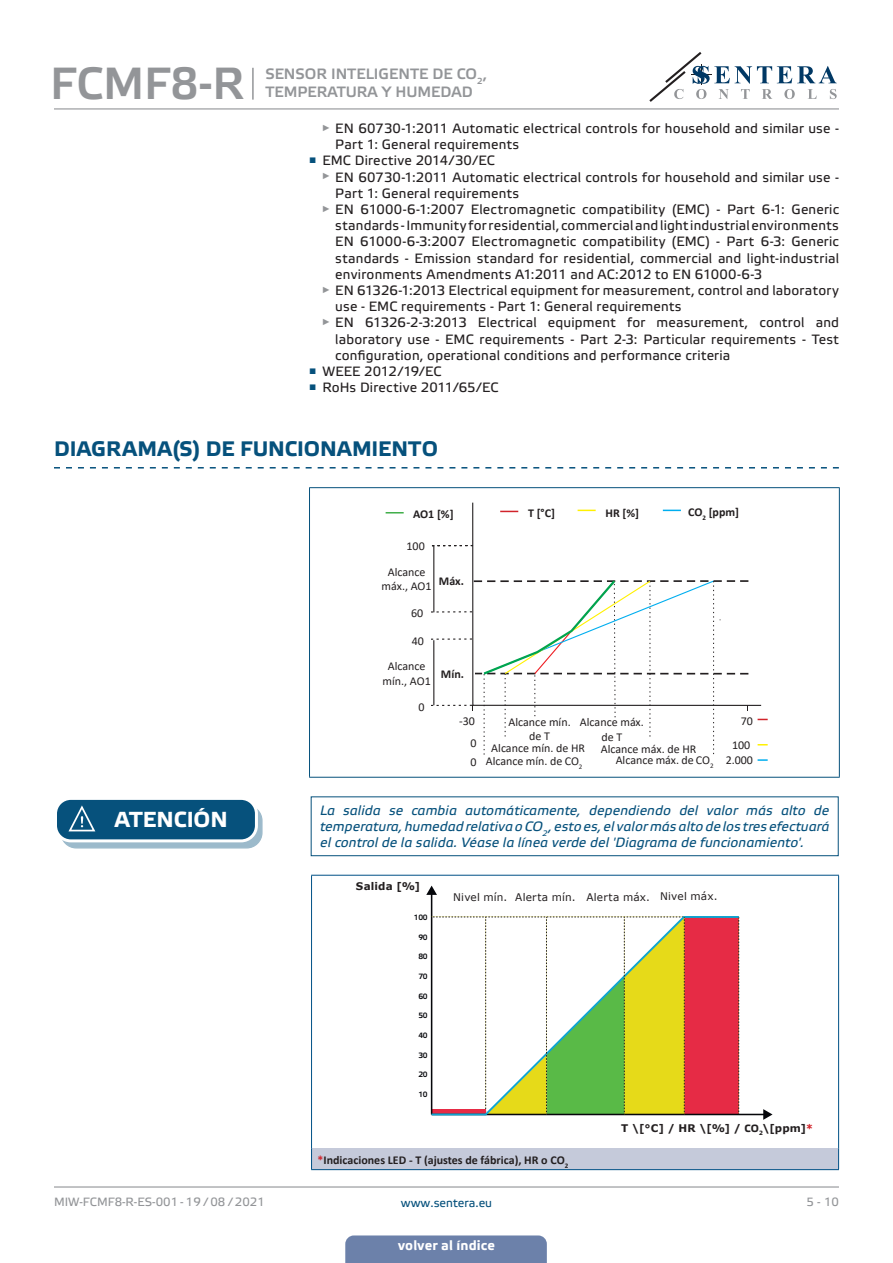
<style>
.page{position:relative;width:893px;height:1263px;background:#fff}
.page>*{position:absolute;margin:0;border:0;box-sizing:border-box;transform-origin:0 0}
.t1{font:45px "Etelka Medium Pro";color:#939598}
.t2{font:700 21.75px "Etelka Text Pro";letter-spacing:-.005em;color:#fff}
.t3{font:700 21px "Etelka Text Pro";letter-spacing:.005em;color:#06517c}
.t4{font:15px/18px "Etelka Medium Pro";color:#939598}
.t5{font:13.5px/16.2px "Etelka Text Pro";letter-spacing:.015em;color:#231f20}
.attention{font:italic 13.5px/16.2px "Etelka Text Pro";letter-spacing:.015em;color:#06517c;text-align:justify}
.t6{font:700 13.5px "Etelka Text Pro";letter-spacing:.01em;color:#fff}
.Body_text{font:12px/14.4px "Calibri";color:#231f20;text-align:center}
.Body_text-2{font:700 12px "Calibri";color:#231f20}
.t7{font:12px "Etelka Text Pro";color:#939598}
.t8{font:12px "Etelka Text Pro";color:#06517c}
.table_text{font:10.5px "Verdana";letter-spacing:.02em;color:#231f20}
.table_text-2{font:700 10.5px "Verdana";letter-spacing:.015em;color:#231f20}
.t9{font:7.65px "Etelka Medium Pro";letter-spacing:-.035em;color:#05060a}
.s1{font-family:"Etelka Text Pro"}
.s2{color:#d1232a}
</style>
<div class="page">
<hr style="left:54px;top:108px;width:785px;height:1px;background:#939598">
<hr style="left:54px;top:1186px;width:785px;height:1px;background:#939598">
<svg style="left:649px;top:52px;width:188px;height:50px"></svg>
<div style="left:345px;top:1235px;width:202px;height:28px;background:#6c81aa"></div>
<svg style="left:54px;top:467px;width:785px;height:1px"></svg>
<hr style="left:309px;top:487px;width:531px;height:1px;background:#06517c">
<hr style="left:309px;top:488px;width:1px;height:289px;background:#06517c">
<hr style="left:839px;top:488px;width:1px;height:289px;background:#06517c">
<hr style="left:309px;top:777px;width:531px;height:1px;background:#06517c">
<svg style="left:472px;top:503px;width:289px;height:203px"></svg>
<hr style="left:433px;top:545px;width:1px;height:67px;background:#231f20">
<svg style="left:431px;top:545px;width:42px;height:1px"></svg>
<svg style="left:431px;top:578px;width:317px;height:176px"></svg>
<svg style="left:386px;top:512px;width:18px;height:1px"></svg>
<svg style="left:500px;top:511px;width:18px;height:1px"></svg>
<svg style="left:578px;top:510px;width:18px;height:1px"></svg>
<svg style="left:758px;top:759px;width:10px;height:2px"></svg>
<svg style="left:663px;top:510px;width:18px;height:1px"></svg>
<div style="left:61px;top:805px;width:201px;height:43px;background:linear-gradient(to right,#9bbacb,#9ebbcc);border-radius:15px"></div>
<div style="left:60px;top:805px;width:203px;height:43px;border:1px solid #06517c;border-radius:15px"></div>
<div style="left:56px;top:798px;width:200px;height:43px;background:#06517c;border-radius:15px"></div>
<div style="left:54px;top:797px;width:204px;height:45px;border:3px solid #fff;border-radius:15px"></div>
<svg style="left:67px;top:805px;width:39px;height:37px"></svg>
<div style="left:311px;top:796px;width:528px;height:60px;border:1px solid #06517c"></div>
<div style="left:312px;top:1148px;width:527px;height:21px;background:#c5cada"></div>
<hr style="left:311px;top:875px;width:528px;height:1px;background:#015186">
<hr style="left:311px;top:875px;width:1px;height:273px;background:#015186">
<hr style="left:838px;top:875px;width:1px;height:273px;background:#015186">
<svg style="left:311px;top:1148px;width:1px;height:21px"></svg>
<svg style="left:838px;top:1148px;width:1px;height:21px"></svg>
<hr style="left:311px;top:1169px;width:528px;height:1px;background:#015186">
<hr style="left:431px;top:893px;width:1px;height:221px;background:#05060a">
<svg style="left:426px;top:886px;width:11px;height:9px"></svg>
<hr style="left:432px;top:1114px;width:333px;height:1px;background:#05060a">
<svg style="left:763px;top:1109px;width:9px;height:11px"></svg>
<svg style="left:430px;top:915px;width:311px;height:201px"></svg>
<svg style="left:432px;top:917px;width:307px;height:198px"></svg>
<hr style="left:252px;top:68px;width:2px;height:32px;background:#939598">
<h1 class="t1" style="left:50px;top:59px;width:196px">FCMF8-R</h1>
<p class="t4" style="left:265px;top:65px;width:223px">SENSOR INTELIGENTE DE CO<sub>2</sub>,<br>TEMPERATURA Y HUMEDAD</p>
<p class="t5" style="left:335px;top:121px;width:505px;text-indent:-13px"><sup>►</sup> EN 60730-1:2011 Automatic electrical controls for household and similar use -<br>Part 1: General requirements</p>
<p class="t5" style="left:309px;top:154px;width:187px"><sup>■</sup> EMC Directive 2014/30/EC</p>
<p class="t5" style="left:335px;top:170px;width:505px;text-indent:-13px"><sup>►</sup> EN 60730-1:2011 Automatic electrical controls for household and similar use -<br>Part 1: General requirements</p>
<p class="t5" style="left:335px;top:202px;width:505px;text-align:justify;text-indent:-13px"><sup>►</sup> EN 61000-6-1:2007 Electromagnetic compatibility (EMC) - Part 6-1: Generic standards - Immunity for residential, commercial and light industrial environments EN 61000-6-3:2007 Electromagnetic compatibility (EMC) - Part 6-3: Generic standards - Emission standard for residential, commercial and light-industrial environments Amendments A1:2011 and AC:2012 to EN 61000-6-3</p>
<p class="t5" style="left:335px;top:283px;width:505px;text-indent:-13px"><sup>►</sup> EN 61326-1:2013 Electrical equipment for measurement, control and laboratory use - EMC requirements - Part 1: General requirements</p>
<p class="t5" style="left:335px;top:316px;width:505px;text-align:justify;text-indent:-13px"><sup>►</sup> EN 61326-2-3:2013 Electrical equipment for measurement, control and laboratory use - EMC requirements - Part 2-3: Particular requirements - Test configuration, operational conditions and performance criteria</p>
<p class="t5" style="left:309px;top:364px;width:134px"><sup>■</sup> WEEE 2012/19/EC</p>
<p class="t5" style="left:309px;top:380px;width:191px"><sup>■</sup> RoHs Directive 2011/65/EC</p>
<p class="t3" style="left:54px;top:437px;width:385px">DIAGRAMA(S) DE FUNCIONAMIENTO</p>
<p class="Body_text-2" style="left:413px;top:506px;width:42px">AO1 [%]</p>
<p class="Body_text" style="left:407px;top:539px;width:20px">100</p>
<p class="Body_text" style="left:382px;top:564px;width:51px">Alcance máx., AO1</p>
<p class="Body_text" style="left:411px;top:606px;width:14px">60</p>
<p class="Body_text" style="left:412px;top:634px;width:14px">40</p>
<p class="Body_text" style="left:383px;top:659px;width:50px">Alcance mín., AO1</p>
<p class="Body_text" style="left:419px;top:700px;width:8px">0</p>
<p class="Body_text-2" style="left:439px;top:573px;width:27px">Máx.</p>
<p class="Body_text-2" style="left:441px;top:665px;width:25px">Mín.</p>
<p class="Body_text-2" style="left:528px;top:504px;width:28px">T [°C]</p>
<p class="Body_text-2" style="left:605px;top:504px;width:35px">HR [%]</p>
<p class="Body_text-2" style="left:688px;top:504px;width:53px">CO<sub>2</sub> [ppm]</p>
<p class="Body_text" style="left:459px;top:714px;width:17px">-30</p>
<p class="Body_text" style="left:470px;top:736px;width:8px">0</p>
<p class="Body_text" style="left:470px;top:754px;width:8px">0</p>
<p class="Body_text" style="left:486px;top:754px;width:98px">Alcance mín. de CO<sub>2</sub></p>
<p class="Body_text" style="left:616px;top:753px;width:100px">Alcance máx. de CO<sub>2</sub></p>
<p class="Body_text" style="left:508px;top:714px;width:64px">Alcance mín. de T</p>
<p class="Body_text" style="left:580px;top:715px;width:65px">Alcance máx. de T</p>
<p class="Body_text" style="left:601px;top:741px;width:97px">Alcance máx. de HR</p>
<p class="Body_text" style="left:491px;top:740px;width:95px">Alcance mín. de HR</p>
<p class="Body_text" style="left:741px;top:714px;width:14px">70</p>
<p class="Body_text" style="left:732px;top:737px;width:20px">100</p>
<p class="Body_text" style="left:726px;top:753px;width:29px">2.000</p>
<p class="t2" style="left:115px;top:808px;width:114px">ATENCIÓN</p>
<p class="attention" style="left:320px;top:803px;width:511px">La salida se cambia automáticamente, dependiendo del valor más alto de temperatura, humedad relativa o CO<sub>2</sub> , esto es, el valor más alto de los tres efectuará el control de la salida. Véase la línea verde del 'Diagrama de funcionamiento'.</p>
<p class="table_text-2" style="left:356px;top:879px;width:66px">Salida [%]</p>
<p class="t9" style="left:414px;top:913px;width:15px">100</p>
<p class="t9" style="left:418px;top:933px;width:11px">90</p>
<p class="t9" style="left:418px;top:952px;width:11px">80</p>
<p class="t9" style="left:418px;top:972px;width:11px">70</p>
<p class="t9" style="left:418px;top:992px;width:11px">60</p>
<p class="t9" style="left:418px;top:1011px;width:11px">50</p>
<p class="t9" style="left:418px;top:1031px;width:11px">40</p>
<p class="t9" style="left:418px;top:1051px;width:11px">30</p>
<p class="t9" style="left:418px;top:1070px;width:11px">20</p>
<p class="t9" style="left:418px;top:1090px;width:11px">10</p>
<p class="table_text" style="left:453px;top:890px;width:56px">Nivel mín.</p>
<p class="table_text" style="left:515px;top:890px;width:62px">Alerta mín.</p>
<p class="table_text" style="left:586px;top:890px;width:65px">Alerta máx.</p>
<p class="table_text" style="left:660px;top:889px;width:59px">Nivel máx.</p>
<p class="table_text-2" style="left:621px;top:1120px;width:194px">T \[°C] / HR \[%] / <span class="s1">CO</span><sub>2</sub>\[ppm]<span class="s2">*</span></p>
<p class="Body_text-2" style="left:318px;top:1151px;width:252px"><span class="s2">*</span>Indicaciones LED - T (ajustes de fábrica), HR o CO<sub>2</sub></p>
<p class="t7" style="left:54px;top:1195px;width:212px">MIW-FCMF8-R-ES-001 - 19 / 08 / 2021</p>
<p class="t8" style="left:401px;top:1196px;width:93px">www.sentera.eu</p>
<p class="t7" style="left:806px;top:1195px;width:34px">5 - 10</p>
<p class="t6" style="left:398px;top:1238px;width:98px">volver al índice</p>
</div>
